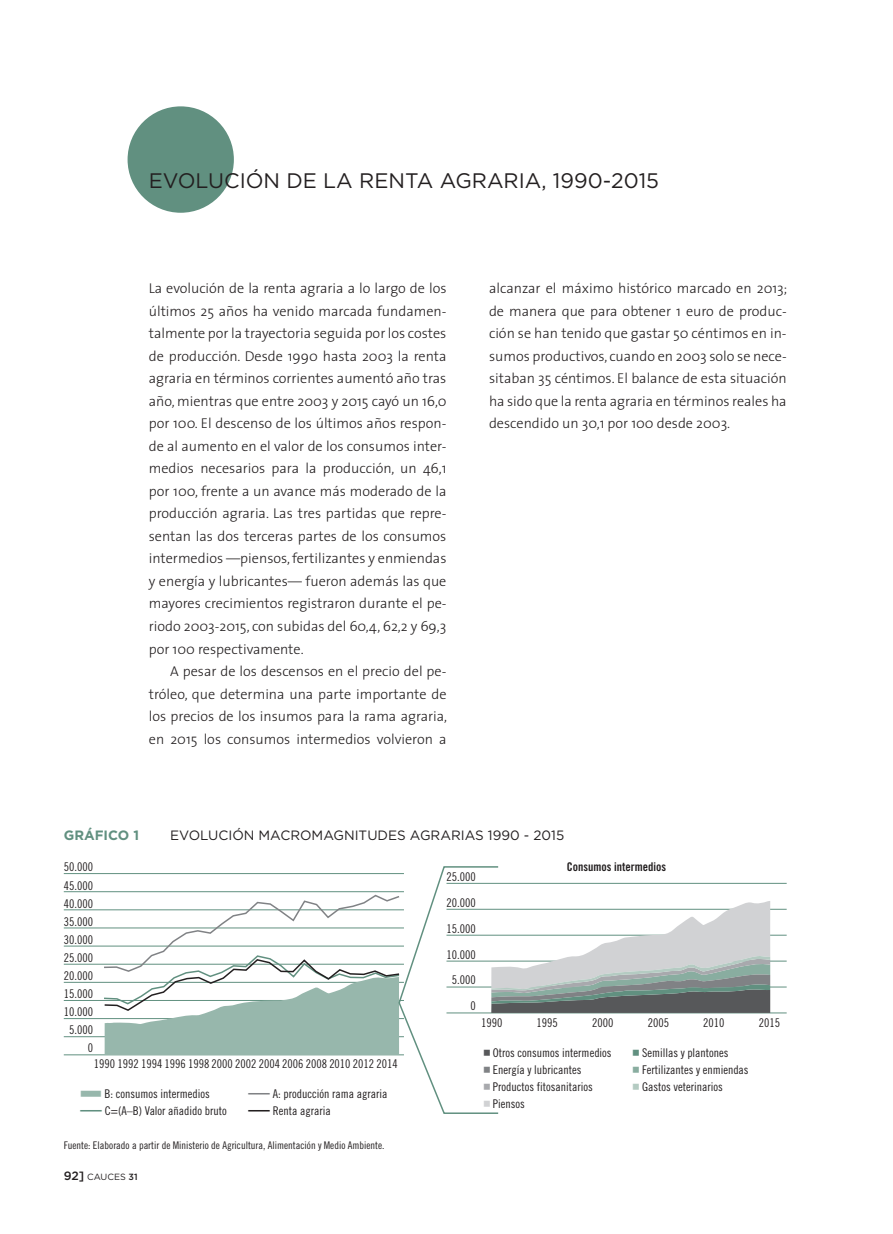
<style>
.page{position:relative;width:893px;height:1234px;background:#fff}
.page>*{position:absolute;margin:0;border:0;box-sizing:border-box;transform-origin:0 0}
.t1{font:21px "Gotham";color:#231f20}
.t2{font:14.25px/22.5px "The Sans Cauces";color:#231f20;text-align:justify}
.t3{font:13.5px "Gotham";color:#231f20}
.t4{font:700 13.5px "Gotham";color:#619080}
.t5{font:12px/25.8px "Trade Gothic Cond Eighteen";color:#231f20}
.t6{font:12px "Trade Gothic Bold Cond Twenty";color:#231f20}
.t7{font:10.5px "Trade Gothic Cond Eighteen";color:#231f20}
.t8{font:9px "Gotham";color:#231f20}
.s1{font-family:"Tochobolo";color:#97b7ac}
.s2{font-family:"Tochobolo";color:#808285}
.s3{font-family:"Tochobolo";color:#619080}
.s4{font-family:"Tochobolo"}
.s5{font-weight:500;font-size:12px}
.s6{font-weight:500}
.s7{font-family:"Tochobolo";color:#57585a}
.s8{font-family:"Tochobolo";color:#a8a9ad}
.s9{font-family:"Tochobolo";color:#d1d2d4}
.s10{font-family:"Tochobolo";color:#89ada0}
.s11{font-family:"Tochobolo";color:#b4cbc2}
</style>
<div class="page">
<div style="left:128px;top:106px;width:106px;height:107px;background:#619080;border-radius:50%"></div>
<hr style="left:446px;top:882px;width:341px;height:1px;background:#619080">
<hr style="left:446px;top:1012px;width:341px;height:1px;background:#619080">
<hr style="left:446px;top:986px;width:341px;height:1px;background:#619080">
<hr style="left:446px;top:960px;width:341px;height:1px;background:#619080">
<hr style="left:446px;top:934px;width:341px;height:1px;background:#619080">
<hr style="left:446px;top:908px;width:341px;height:1px;background:#619080">
<hr style="left:64px;top:873px;width:340px;height:1px;background:#619080">
<hr style="left:64px;top:1054px;width:340px;height:1px;background:#619080">
<hr style="left:64px;top:1036px;width:340px;height:1px;background:#619080">
<hr style="left:64px;top:1017px;width:340px;height:1px;background:#619080">
<hr style="left:64px;top:999px;width:340px;height:1px;background:#619080">
<hr style="left:64px;top:981px;width:340px;height:1px;background:#619080">
<hr style="left:64px;top:963px;width:340px;height:1px;background:#619080">
<hr style="left:64px;top:945px;width:340px;height:1px;background:#619080">
<hr style="left:64px;top:927px;width:340px;height:1px;background:#619080">
<hr style="left:64px;top:909px;width:340px;height:1px;background:#619080">
<hr style="left:64px;top:891px;width:340px;height:1px;background:#619080">
<svg style="left:102px;top:866px;width:668px;height:248px"></svg>
<h1 class="t1" style="left:149px;top:169px;width:90px">EVOLUCIÓN</h1>
<h1 class="t1" style="left:286px;top:169px;width:88px">DELA RENTA</h1>
<h1 class="t1" style="left:440px;top:169px;width:47px">AGRARIA</h1>
<h1 class="t1" style="left:541px;top:169px;width:119px">, 1990‑2015</h1>
<p class="t2" style="left:149px;top:276px;width:299px">La evolución de la renta agraria a lo largo de los últimos 25 años ha venido marcada fundamen‑ talmente por la trayectoria seguida por los costes de producción. Desde 1990 hasta 2003 la renta agraria en términos corrientes aumentó año tras año, mientras que entre 2003 y 2015 cayó un 16,0 por 100. El descenso de los últimos años respon‑ de al aumento en el valor de los consumos inter‑ medios necesarios para la producción, un 46,1 por 100, frente a un avance más moderado de la producción agraria. Las tres partidas que repre‑ sentan las dos terceras partes de los consumos intermedios —piensos, fertilizantes y enmiendas y energía y lubricantes— fueron además las que mayores crecimientos registraron durante el pe‑ riodo 2003‑2015, con subidas del 60,4, 62,2 y 69,3 por 100 respectivamente.</p>
<p class="t2" style="left:149px;top:659px;width:300px;text-indent:21px">A pesar de los descensos en el precio del pe‑ tróleo, que determina una parte importante de los precios de los insumos para la rama agraria, en 2015 los consumos intermedios volvieron a</p>
<p class="t2" style="left:489px;top:276px;width:300px">alcanzar el máximo histórico marcado en 2013; de manera que para obtener 1 euro de produc‑ ción se han tenido que gastar 50 céntimos en in‑ sumos productivos, cuando en 2003 solo se nece‑ sitaban 35 céntimos. El balance de esta situación ha sido que la renta agraria en términos reales ha descendido un 30,1 por 100 desde 2003.</p>
<p class="t4" style="left:64px;top:826px;width:49px">GRÁFICO</p>
<p class="t4" style="left:133px;top:826px;width:7px">1</p>
<p class="t3" style="left:170px;top:827px;width:396px">EVOLUCIÓN MACROMAGNITUDES AGRARIAS 1990 - 2015</p>
<p class="t5" style="left:64px;top:853px;width:31px">50.000</p>
<p class="t5" style="left:64px;top:872px;width:31px">45.000</p>
<p class="t5" style="left:64px;top:890px;width:31px">40.000</p>
<p class="t5" style="left:64px;top:908px;width:31px">35.000</p>
<p class="t5" style="left:64px;top:926px;width:31px">30.000</p>
<p class="t5" style="left:64px;top:944px;width:31px">25.000</p>
<p class="t5" style="left:64px;top:962px;width:31px">20.000</p>
<p class="t5" style="left:64px;top:980px;width:31px">15.000</p>
<p class="t5" style="left:64px;top:998px;width:31px">10.000</p>
<p class="t5" style="left:69px;top:1016px;width:25px">5.000</p>
<p class="t5" style="left:88px;top:1034px;width:7px">0</p>
<p class="t5" style="left:94px;top:1050px;width:305px">1990 1992 1994 1996 1998 2000 2002 2004 2006 2008 2010 2012 2014</p>
<p class="t5" style="left:80px;top:1080px;width:131px"><span class="s1">Q</span> B: consumos intermedios</p>
<p class="t5" style="left:248px;top:1080px;width:141px"><span class="s2">1</span> A: producción rama agraria</p>
<p class="t5" style="left:80px;top:1097px;width:148px"><span class="s3">1</span> C=(A–B) Valor añadido bruto</p>
<p class="t5" style="left:248px;top:1097px;width:84px"><span class="s4">1</span> Renta agraria</p>
<p class="t7" style="left:64px;top:1138px;width:322px">Fuente: Elaborado a partir de Ministerio de Agricultura, Alimentación y Medio Ambiente.</p>
<p class="t8" style="left:64px;top:1171px;width:75px"><span class="s5">92]</span> CAU CES <span class="s6">31</span></p>
<p class="t5" style="left:446px;top:863px;width:31px;text-align:right">25.000<br>20.000<br>15.000<br>10.000<br>5.000<br>0</p>
<p class="t6" style="left:567px;top:859px;width:101px">Consumos intermedios</p>
<p class="t5" style="left:481px;top:1009px;width:23px">1990</p>
<p class="t5" style="left:537px;top:1009px;width:23px">1995</p>
<p class="t5" style="left:592px;top:1009px;width:23px">2000</p>
<p class="t5" style="left:648px;top:1009px;width:23px">2005</p>
<p class="t5" style="left:703px;top:1009px;width:23px">2010</p>
<p class="t5" style="left:759px;top:1009px;width:23px">2015</p>
<p class="t5" style="left:484px;top:1043px;width:129px;line-height:17.1px"><span class="s7">Q</span> Otros consumos intermedios<br><span class="s2">Q</span> Energía y lubricantes<br><span class="s8">Q</span> Productos fitosanitarios<br><span class="s9">Q</span> Piensos</p>
<p class="t5" style="left:633px;top:1043px;width:117px;line-height:17.1px"><span class="s3">Q</span> Semillas y plantones<br><span class="s10">Q</span> Fertilizantes y enmiendas<br><span class="s11">Q</span> Gastos veterinarios</p>
</div>
